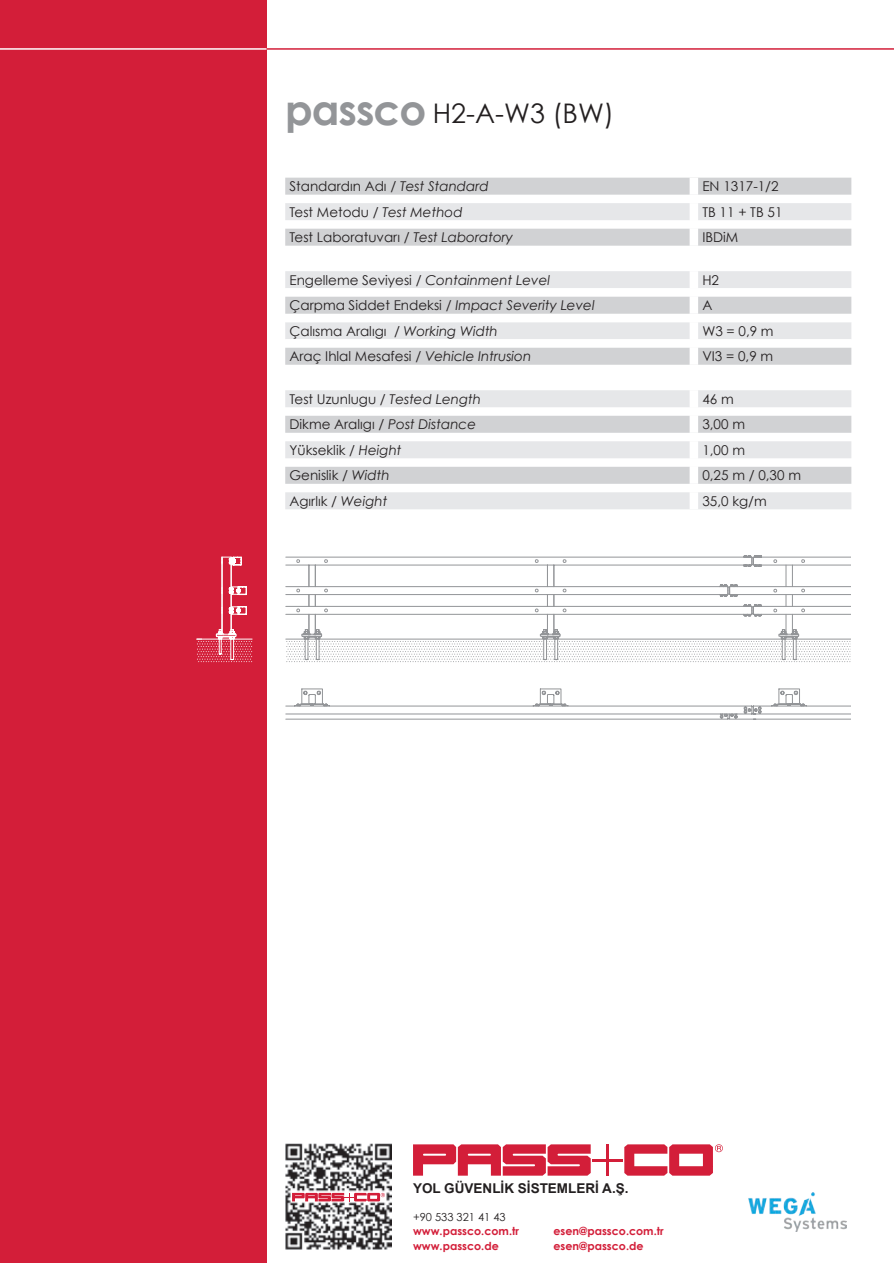
<style>
.page{position:relative;width:894px;height:1263px;background:#fff}
.page>*{position:absolute;margin:0;border:0;box-sizing:border-box;transform-origin:0 0}
.t1{font:27px "Century Gothic";color:#231f20}
.t2{font:13.5px "Century Gothic";color:#231f20}
.t3{font:italic 13.5px "Century Gothic";color:#231f20}
.t4{font:700 13.5px "Arial";color:#231f20}
.t5{font:700 11.1px "Century Gothic";color:#d31e39}
.t6{font:11.1px "Century Gothic";color:#231f20}
.s1{font-weight:700;font-size:42px;color:#939598}
.s2{font-style:italic}
.s3{font-style:normal}
</style>
<div class="page">
<div style="left:0;top:0;width:266px;height:1263px;background:#d31e39"></div>
<hr style="left:0;top:48px;width:893px;height:2px;background:#fff">
<hr style="left:266px;top:48px;width:627px;height:2px;background:#d31e39">
<div style="left:285px;top:178px;width:565px;height:17px;background:#d1d2d4"></div>
<svg style="left:285px;top:203px;width:565px;height:306px;fill:#e6e7e9"></svg>
<svg style="left:285px;top:288px;width:565px;height:9px"></svg>
<svg style="left:285px;top:297px;width:565px;height:187px"></svg>
<div style="left:689px;top:178px;width:8px;height:17px;background:#fff"></div>
<div style="left:689px;top:220px;width:8px;height:9px;background:#fff"></div>
<div style="left:689px;top:203px;width:8px;height:17px;background:#fff"></div>
<div style="left:689px;top:229px;width:8px;height:17px;background:#fff"></div>
<div style="left:689px;top:246px;width:8px;height:25px;background:#fff"></div>
<div style="left:689px;top:271px;width:8px;height:17px;background:#fff"></div>
<div style="left:689px;top:288px;width:8px;height:9px;background:#fff"></div>
<div style="left:689px;top:297px;width:8px;height:17px;background:#fff"></div>
<div style="left:689px;top:314px;width:8px;height:8px;background:#fff"></div>
<div style="left:689px;top:322px;width:8px;height:17px;background:#fff"></div>
<div style="left:689px;top:339px;width:8px;height:9px;background:#fff"></div>
<div style="left:689px;top:348px;width:8px;height:17px;background:#fff"></div>
<div style="left:689px;top:365px;width:8px;height:25px;background:#fff"></div>
<div style="left:689px;top:390px;width:8px;height:17px;background:#fff"></div>
<div style="left:689px;top:407px;width:8px;height:9px;background:#fff"></div>
<div style="left:689px;top:416px;width:8px;height:17px;background:#fff"></div>
<div style="left:689px;top:433px;width:8px;height:8px;background:#fff"></div>
<div style="left:689px;top:441px;width:8px;height:17px;background:#fff"></div>
<div style="left:689px;top:458px;width:8px;height:9px;background:#fff"></div>
<div style="left:689px;top:467px;width:8px;height:17px;background:#fff"></div>
<div style="left:689px;top:484px;width:8px;height:8px;background:#fff"></div>
<div style="left:689px;top:492px;width:8px;height:17px;background:#fff"></div>
<svg style="left:413px;top:1144px;width:177px;height:32px"></svg>
<hr style="left:606px;top:1144px;width:2px;height:32px;background:#d31e39">
<hr style="left:591px;top:1159px;width:31px;height:2px;background:#d31e39">
<svg style="left:624px;top:1144px;width:98px;height:32px"></svg>
<img style="left:285px;top:1144px;width:106px;height:106px">
<svg style="left:292px;top:1193px;width:93px;height:8px"></svg>
<img style="left:748px;top:1193px;width:98px;height:38px">
<svg style="left:285px;top:555px;width:565px;height:165px"></svg>
<svg style="left:196px;top:556px;width:56px;height:106px"></svg>
<h1 class="t1" style="left:285px;top:97px;width:330px"><span class="s1">passco</span> H2-A-W3 (BW)</h1>
<p class="t2" style="left:289px;top:178px;width:201px">Standardın Adı <span class="s2">/ Test Standard</span></p>
<p class="t2" style="left:702px;top:178px;width:78px">EN 1317-1/2</p>
<p class="t3" style="left:289px;top:204px;width:175px"><span class="s3">Test Metodu</span> / Test Method</p>
<p class="t2" style="left:702px;top:204px;width:82px">TB 11 + TB 51</p>
<p class="t2" style="left:289px;top:229px;width:225px">Test Laboratuvarı <span class="s2">/ Test Laboratory</span></p>
<p class="t2" style="left:702px;top:229px;width:37px">IBDiM</p>
<p class="t2" style="left:289px;top:272px;width:262px">Engelleme Seviyesi <span class="s2">/ Containment Level</span></p>
<p class="t2" style="left:702px;top:272px;width:18px">H2</p>
<p class="t3" style="left:289px;top:297px;width:306px"><span class="s3">Çarpma Siddet Endeksi</span> / Impact Severity Level</p>
<p class="t2" style="left:702px;top:297px;width:11px">A</p>
<p class="t2" style="left:289px;top:323px;width:210px">Çalısma Aralıgı <span class="s2">/ Working Width</span></p>
<p class="t2" style="left:702px;top:323px;width:73px">W3 = 0,9 m</p>
<p class="t2" style="left:289px;top:348px;width:243px">Araç Ihlal Mesafesi <span class="s2">/ Vehicle Intrusion</span></p>
<p class="t2" style="left:702px;top:348px;width:72px">VI3 = 0,9 m</p>
<p class="t3" style="left:289px;top:391px;width:193px"><span class="s3">Test Uzunlugu</span> / Tested Length</p>
<p class="t2" style="left:702px;top:391px;width:33px">46 m</p>
<p class="t3" style="left:289px;top:416px;width:188px"><span class="s3">Dikme Aralıgı</span> / Post Distance</p>
<p class="t2" style="left:702px;top:416px;width:44px">3,00 m</p>
<p class="t2" style="left:289px;top:442px;width:113px">Yükseklik <span class="s2">/ Height</span></p>
<p class="t2" style="left:702px;top:442px;width:44px">1,00 m</p>
<p class="t2" style="left:289px;top:467px;width:102px">Genislik <span class="s2">/ Width</span></p>
<p class="t2" style="left:702px;top:467px;width:100px">0,25 m / 0,30 m</p>
<p class="t2" style="left:289px;top:493px;width:99px">Agırlık <span class="s2">/ Weight</span></p>
<p class="t2" style="left:702px;top:493px;width:66px">35,0 kg/m</p>
<p class="t4" style="left:413px;top:1180px;width:217px">YOL GÜVENLİK SİSTEMLERİ A.Ş.</p>
<p class="t6" style="left:413px;top:1210px;width:94px">+90 533 321 41 43</p>
<p class="t5" style="left:413px;top:1224px;width:107px">www.passco.com.tr</p>
<p class="t5" style="left:553px;top:1224px;width:112px">esen@passco.com.tr</p>
<p class="t5" style="left:413px;top:1239px;width:87px">www.passco.de</p>
<p class="t5" style="left:553px;top:1239px;width:91px">esen@passco.de</p>
</div>
